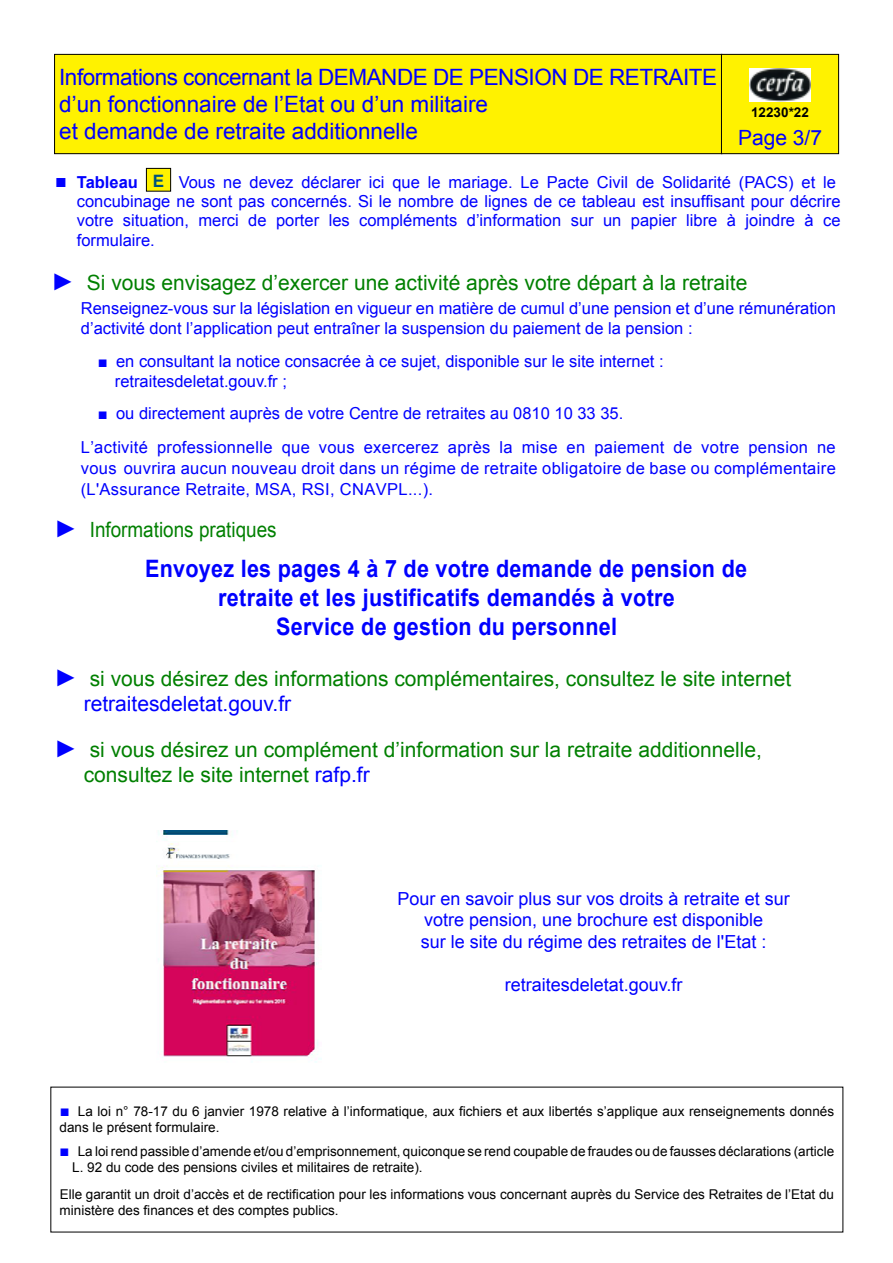
<style>
.page{position:relative;width:893px;height:1263px;background:#fff}
.page>*{position:absolute;margin:0;border:0;box-sizing:border-box;transform-origin:0 0}
.t1{font:700 24px/28.8px "Arial";letter-spacing:.015em;color:#00f;text-align:center;scale:.9 1}
.t2{font:22.5px/27px "Arial";color:#00f}
.t3{font:22.5px "Arial";letter-spacing:-.02em;color:#00f}
.t4{font:21px/25.2px "Arial";color:#008000}
.t5{font:21px "Arial";color:#008000;scale:.9 1}
.t6{font:21px "Arial";color:#00f}
.t7{font:18px/21.6px "Arial";color:#00f;text-align:center}
.t8{font:16.5px/19.5px "Arial";color:#00f}
.t9{font:16.5px/33.8px "Arial";letter-spacing:.02em;color:#00f}
.t10{font:13.5px/16.2px "Arial";color:#000}
.t11{font:700 13.5px "Arial";color:#000}
.s1{font-style:inherit}
.s2{font-family:"Times New Roman";font-weight:700;font-size:19.5px}
.s3{font-weight:700}
.s4{font-weight:700;font-size:17.1px;color:#00527b}
.s5{font-size:24px;color:#00f}
.s6{font-family:"Times New Roman"}
.s7{color:#00f}
.s8{font-family:"Times New Roman";font-size:16.5px;color:#00f}
</style>
<div class="page">
<div style="left:55px;top:54px;width:667px;height:100px;background:#fff200"></div>
<div style="left:54px;top:54px;width:668px;height:100px;border:1px solid #000"></div>
<div style="left:721px;top:54px;width:118px;height:100px;background:#fff200"></div>
<img style="left:749px;top:68px;width:62px;height:33px">
<div style="left:721px;top:54px;width:118px;height:100px;border:1px solid #000"></div>
<img style="left:158px;top:830px;width:163px;height:233px">
<div style="left:146px;top:168px;width:25px;height:23px;background:#fff200"></div>
<div style="left:146px;top:168px;width:25px;height:23px;border:1px solid #000"></div>
<h2 class="t3" style="left:59px;top:63px;width:276px">Informations concernant la demande</h2>
<h2 class="t2" style="left:433px;top:64px;width:50px">DE pensi</h2>
<h2 class="t2" style="left:534px;top:64px;width:181px">onde retraite</h2>
<h2 class="t2" style="left:59px;top:91px;width:430px">d’un fonctionnaire de l’Etat ou d’un militaire et demande de retraite additionnelle</h2>
<p class="t11" style="left:751px;top:103px;width:59px">12230*<span class="s1">22</span></p>
<p class="t6" style="left:738px;top:124px;width:86px">Page 3/<span class="s1">7</span></p>
<p class="t8" style="left:77px;top:172px;width:765px;text-indent:-22px"><span class="s2">■</span> <span class="s3">tableau</span> <span class="s4">E</span> Vous ne devez déclarer ici que le mariage. Le Pacte Civil de Solidarité (PACS) et le concubinage ne sont pas concernés. Si le nombre de lignes de ce tableau est insuffisant pour décrire votre situation, merci de porter les compléments d’information sur un papier libre <span class="s1">à</span> join<span class="s1">dre</span> à ce formulaire.</p>
<p class="t4" style="left:51px;top:271px;width:698px"><span class="s5">►</span> Si vous envisagez d’exercer une activité après votre départ à la retraite</p>
<p class="t8" style="left:81px;top:299px;width:757px">Renseignez-vous sur la législation en vigueur en matière de cumul d’une pension et d’une rémunération d’activité dont l’application peut entraîner la suspension du paiement de la pension :</p>
<p class="t8" style="left:115px;top:351px;width:550px;text-indent:-17px"><span class="s6">■</span> en consultant la notice consacrée à ce sujet, disponible sur le site internet : retraitesdeletat.gouv.fr ;</p>
<p class="t9" style="left:81px;top:397px;width:756px;text-indent:17px"><span class="s6">■</span> ou directement auprès de votre Centre de retraites au 0810 10 33 35.<br>L’activité professionnelle que vous exercerez après la mise en paiement de votre pension ne</p>
<p class="t9" style="left:81px;top:458px;width:757px;line-height:21px">vous ouvrira aucun nouveau droit dans un régime de retraite obligatoire de base ou complémentaire (L'Assurance Retraite, MSA, RSI, CNAVPL...).</p>
<p class="t5" style="left:54px;top:516px;width:249px"><span class="s5">►</span> Informations pratiques</p>
<h1 class="t1" style="left:145px;top:555px;width:670px">Envoyez les pages 4 à <span class="s1">7</span> de votre demande de pension de retraite et les justificatifs demandés à votre<br>Service de gestion du personnel</h1>
<p class="t4" style="left:84px;top:666px;width:709px;text-indent:-30px"><span class="s5">►</span> si vous désirez des informations complémentaires, consultez le site internet <span class="s7">retraitesdeletat.gouv.fr</span></p>
<p class="t4" style="left:84px;top:737px;width:680px;text-indent:-30px"><span class="s5">►</span> si vous désirez un complément d’information sur la retraite additionnelle, consultez le site internet <span class="s7">rafp.fr</span></p>
<p class="t7" style="left:397px;top:888px;width:394px">Pour en savoir plus sur vos droits à retraite et sur votre pension, une brochure est disponible<br>sur le site du régime des retraites de l'Etat :</p>
<p class="t7" style="left:505px;top:974px;width:179px">retraitesdeletat.gouv.fr</p>
<p class="t10" style="left:60px;top:1103px;width:776px"><span class="s8">■</span> La loi n° 78-17 du 6 janvier 1978 relative à l’informatique, aux fichiers et aux libertés s’applique aux renseignements donnés dans le présent formulaire.</p>
<p class="t10" style="left:72px;top:1143px;width:763px;text-indent:-13px"><span class="s8">■</span> La loi rend passible d’amende et/ou d’emprisonnement, quiconque se rend coupable de fraudes ou de fausses déclarations (article<br>L. 92 du code des pensions civiles et militaires de retraite).</p>
<p class="t10" style="left:60px;top:1186px;width:776px">Elle garantit un droit d’accès et de rectification pour les informations vous concernant auprès du Service des Retraites de l’Etat du ministère des finances et des comptes publics.</p>
</div>
